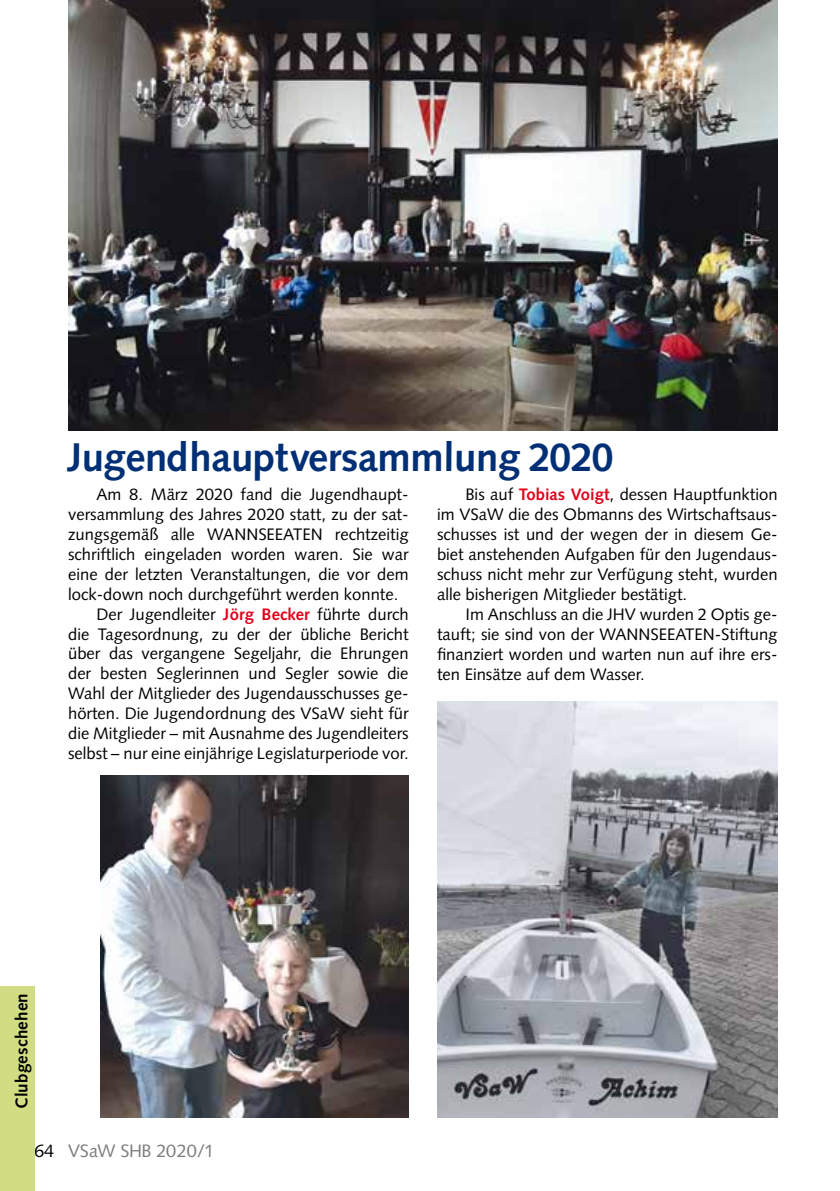
<style>
.page{position:relative;width:840px;height:1191px;background:#fff}
.page>*{position:absolute;margin:0;border:0;box-sizing:border-box;transform-origin:0 0}
.t1{font:700 40px "Syntax";letter-spacing:-.01em;color:#002f75}
.t2{font:18px "Syntax";letter-spacing:-.015em;color:#7b7c7e}
.t3{font:700 17px "Syntax";letter-spacing:.01em;color:#000}
.t4{font:16.6px/20px "Syntax";color:#000;text-align:justify}
.s1{font-weight:700;color:#e2001a}
.s2{color:#000}
</style>
<div class="page">
<img style="left:68px;top:0;width:709px;height:431px">
<img style="left:101px;top:775px;width:307px;height:342px">
<img style="left:437px;top:701px;width:340px;height:416px">
<div style="left:0;top:986px;width:34px;height:205px;background:#d1dd82"></div>
<h1 class="t1" style="left:68px;top:434px;width:546px">Jugendhauptversammlung 2020</h1>
<p class="t4" style="left:437px;top:484px;width:342px;text-indent:28px">Bis auf <span class="s1">Tobias Voigt</span>, dessen Hauptfunktion im VSaW die des Obmanns des Wirtschaftsaus&shy;schusses ist und der wegen der in diesem Ge&shy;biet anstehenden Aufgaben für den Jugendaus&shy;schuss nicht mehr zur Verfügung steht, wurden alle bisherigen Mitglieder bestätigt.</p>
<p class="t4" style="left:437px;top:604px;width:342px;text-indent:28px">Im Anschluss an die JHV wurden 2 Optis ge&shy;tauft; sie sind von der WANNSEEATEN-Stiftung finanziert worden und warten nun auf ihre ers&shy;ten Einsätze auf dem Wasser.</p>
<p class="t4" style="left:96px;top:484px;width:313px">Am 8. März 2020 fand die Jugendhaupt-</p>
<p class="t4" style="left:68px;top:504px;width:342px">versammlung des Jahres 2020 statt, zu der sat-</p>
<p class="t4" style="left:68px;top:524px;width:342px">zungsgemäß alle WANNSEEATEN rechtzeitig</p>
<p class="t4" style="left:68px;top:544px;width:342px">schriftlich eingeladen worden waren. Sie war</p>
<p class="t4" style="left:68px;top:564px;width:342px">eine der letzten Veranstaltungen, die vor dem</p>
<p class="t4" style="left:68px;top:584px;width:331px">lock-down noch durchgeführt werden konnte.</p>
<p class="t4" style="left:96px;top:604px;width:313px">Der Jugendleiter <span class="s1">Jörg Becker</span> führte durch</p>
<p class="t4" style="left:68px;top:624px;width:342px">die Tagesordnung, zu der der übliche Bericht</p>
<p class="t4" style="left:68px;top:644px;width:342px">über das vergangene Segeljahr, die Ehrungen</p>
<p class="t4" style="left:68px;top:663px;width:342px">der besten Seglerinnen und Segler sowie die</p>
<p class="t4" style="left:68px;top:683px;width:342px">Wahl der Mitglieder des Jugendausschusses ge-</p>
<p class="t4" style="left:68px;top:703px;width:342px">hörten. Die Jugendordnung des VSaW sieht für</p>
<p class="t4" style="left:68px;top:723px;width:342px">die Mitglieder – mit Ausnahme des Jugendleiters</p>
<p class="t4" style="left:68px;top:743px;width:342px">selbst – nur eine einjährige Legislaturperiode vor.</p>
<p class="t3" style="left:12px;top:1108px;width:117px;rotate:-90deg">Clubgeschehen</p>
<p class="t2" style="left:34px;top:1140px;width:181px"><span class="s2">64</span> VSaW SHB 2020/1</p>
</div>
